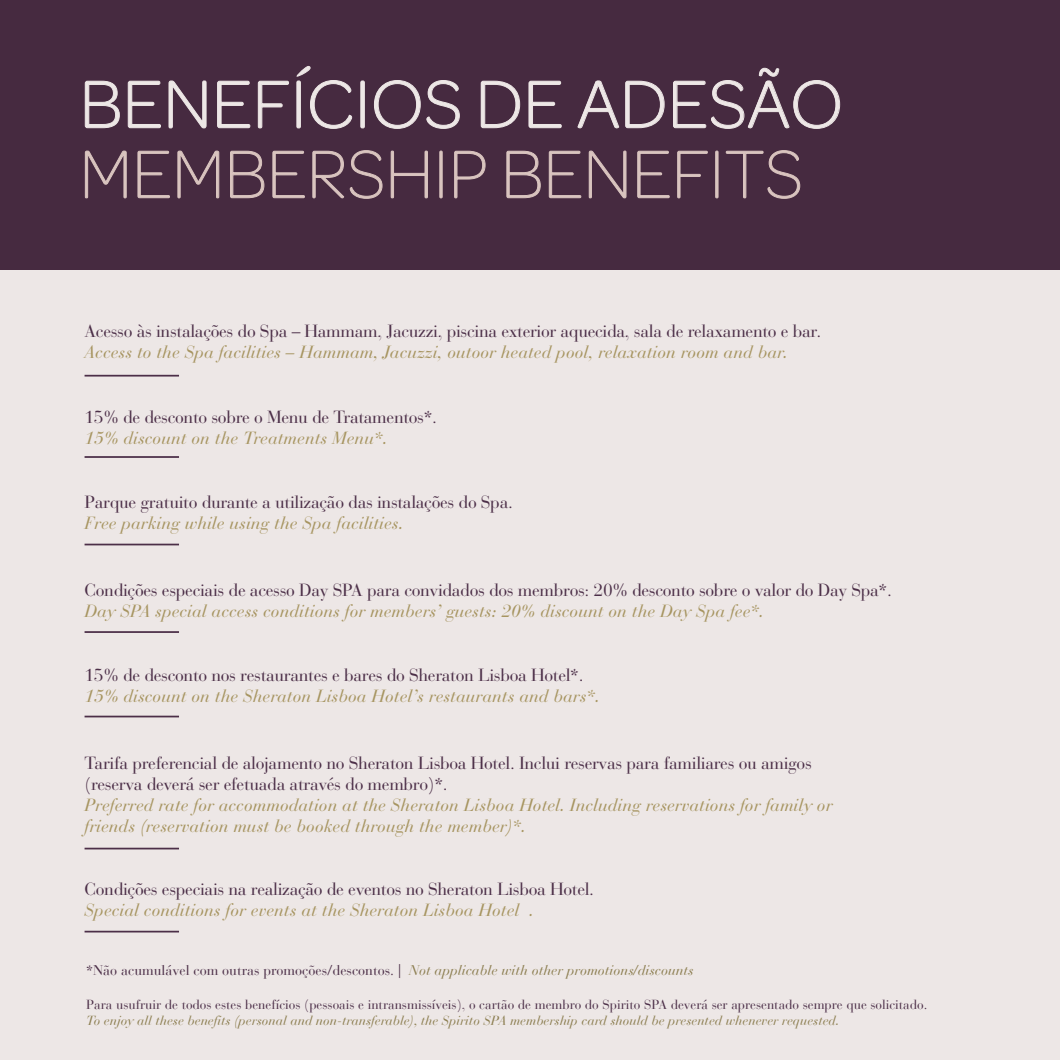
<style>
.page{position:relative;width:1060px;height:1060px;background:#ede7e6}
.page>*{position:absolute;margin:0;border:0;box-sizing:border-box;transform-origin:0 0}
.t1{font:300 71.92px "Omnes";letter-spacing:.005em;color:#ede7e6}
.t2{font:200 71.92px "Omnes";letter-spacing:.005em;color:#d9c4bf}
.t3{font:17.5px/21px "Bauer Bodoni";letter-spacing:-.02em;color:#4c2f48}
.t4{font:italic 17.5px/21px "Bauer Bodoni";color:#a79561}
.t5{font:14px "Bauer Bodoni Roman Os F";color:#4c2f48}
.t6{font:13.12px "Bauer Bodoni Roman Os F";color:#4c2f48}
.t7{font:13.12px "Bauer Bodoni Italic Os F";color:#8d7f52}
.s1{font-family:"Bauer Bodoni Italic Os F";color:#8d7f52}
</style>
<div class="page">
<div style="left:0;top:0;width:1060px;height:269px;background:#462a40"></div>
<svg style="left:85px;top:81px;width:35px;height:47px"></svg>
<svg style="left:128px;top:81px;width:33px;height:47px"></svg>
<svg style="left:169px;top:81px;width:37px;height:47px"></svg>
<svg style="left:217px;top:81px;width:33px;height:47px"></svg>
<svg style="left:258px;top:81px;width:31px;height:47px"></svg>
<svg style="left:297px;top:66px;width:55px;height:63px"></svg>
<div style="left:361px;top:81px;width:3px;height:47px;border:1px solid #ede7e6;border-radius:2px"></div>
<svg style="left:374px;top:80px;width:46px;height:49px"></svg>
<svg style="left:426px;top:80px;width:34px;height:49px"></svg>
<svg style="left:481px;top:81px;width:39px;height:47px"></svg>
<svg style="left:529px;top:81px;width:32px;height:47px"></svg>
<svg style="left:577px;top:81px;width:42px;height:48px"></svg>
<svg style="left:625px;top:81px;width:39px;height:47px"></svg>
<svg style="left:673px;top:68px;width:167px;height:61px"></svg>
<svg style="left:85px;top:151px;width:42px;height:47px"></svg>
<svg style="left:138px;top:151px;width:32px;height:47px"></svg>
<svg style="left:178px;top:151px;width:41px;height:47px"></svg>
<svg style="left:230px;top:151px;width:34px;height:47px"></svg>
<svg style="left:273px;top:151px;width:32px;height:47px"></svg>
<svg style="left:312px;top:151px;width:32px;height:47px"></svg>
<svg style="left:350px;top:150px;width:32px;height:49px"></svg>
<svg style="left:391px;top:151px;width:37px;height:47px"></svg>
<div style="left:440px;top:151px;width:2px;height:47px;border:1px solid #d9c4bf"></div>
<svg style="left:454px;top:151px;width:31px;height:47px"></svg>
<svg style="left:506px;top:151px;width:34px;height:47px"></svg>
<svg style="left:549px;top:151px;width:32px;height:47px"></svg>
<svg style="left:589px;top:151px;width:37px;height:47px"></svg>
<svg style="left:637px;top:151px;width:32px;height:47px"></svg>
<svg style="left:677px;top:151px;width:30px;height:47px"></svg>
<div style="left:715px;top:151px;width:3px;height:47px;border:1px solid #d9c4bf"></div>
<svg style="left:726px;top:150px;width:74px;height:49px"></svg>
<hr style="left:85px;top:375px;width:94px;height:1px;background:#4c2f48">
<hr style="left:85px;top:456px;width:94px;height:2px;background:#4c2f48">
<hr style="left:85px;top:544px;width:94px;height:1px;background:#4c2f48">
<hr style="left:85px;top:631px;width:94px;height:2px;background:#4c2f48">
<hr style="left:85px;top:715px;width:94px;height:2px;background:#4c2f48">
<hr style="left:85px;top:930px;width:94px;height:2px;background:#4c2f48">
<hr style="left:85px;top:847px;width:94px;height:2px;background:#4c2f48">
<h1 class="t1" style="left:80px;top:65px;width:765px">BENEFÍCIOS DE ADESÃO</h1>
<h1 class="t2" style="left:80px;top:135px;width:725px">MEMBERSHIP BENEFITS</h1>
<p class="t3" style="left:85px;top:320px;width:738px">Acesso às instalações do Spa – Hammam, Jacuzzi, piscina exterior aquecida, sala de relaxamento e bar.</p>
<p class="t4" style="left:85px;top:341px;width:705px">Access to the Spa facilities – Hammam, Jacuzzi, outoor heated pool, relaxation room and bar.</p>
<p class="t3" style="left:85px;top:406px;width:354px">15% de desconto sobre o Menu de Tratamentos*.</p>
<p class="t4" style="left:85px;top:427px;width:305px">15% discount on the Treatments Menu*.</p>
<p class="t3" style="left:85px;top:491px;width:430px">Parque gratuito durante a utilização das instalações do Spa.</p>
<p class="t4" style="left:85px;top:512px;width:320px">Free parking while using the Spa facilities.</p>
<p class="t3" style="left:85px;top:579px;width:809px">Condições especiais de acesso Day SPA para convidados dos membros: 20% desconto sobre o valor do Day Spa*.</p>
<p class="t4" style="left:85px;top:600px;width:681px">Day SPA special access conditions for members’ guests: 20% discount on the Day Spa fee*.</p>
<p class="t3" style="left:85px;top:665px;width:500px">15% de desconto nos restaurantes e bares do Sheraton Lisboa Hotel*.</p>
<p class="t4" style="left:85px;top:686px;width:517px">15% discount on the Sheraton Lisboa Hotel’s restaurants and bars*.</p>
<p class="t3" style="left:85px;top:752px;width:729px">Tarifa preferencial de alojamento no Sheraton Lisboa Hotel. Inclui reservas para familiares ou amigos (reserva deverá ser efetuada através do membro)*.</p>
<p class="t4" style="left:85px;top:794px;width:749px">Preferred rate for accommodation at the Sheraton Lisboa Hotel. Including reservations for family or friends (reservation must be booked through the member)*.</p>
<p class="t3" style="left:85px;top:878px;width:511px">Condições especiais na realização de eventos no Sheraton Lisboa Hotel.</p>
<p class="t4" style="left:85px;top:899px;width:451px">Special conditions for events at the Sheraton Lisboa Hotel .</p>
<p class="t5" style="left:86px;top:962px;width:609px">*Não acumulável com outras promoções/descontos. | <span class="s1">Not applicable with other promotions/discounts</span></p>
<p class="t6" style="left:86px;top:996px;width:843px">Para usufruir de todos estes benefícios (pessoais e intransmissíveis), o cartão de membro do Spirito SPA deverá ser apresentado sempre que solicitado.</p>
<p class="t7" style="left:86px;top:1012px;width:755px">To enjoy all these benefits (personal and non-transferable), the Spirito SPA membership card should be presented whenever requested.</p>
</div>
